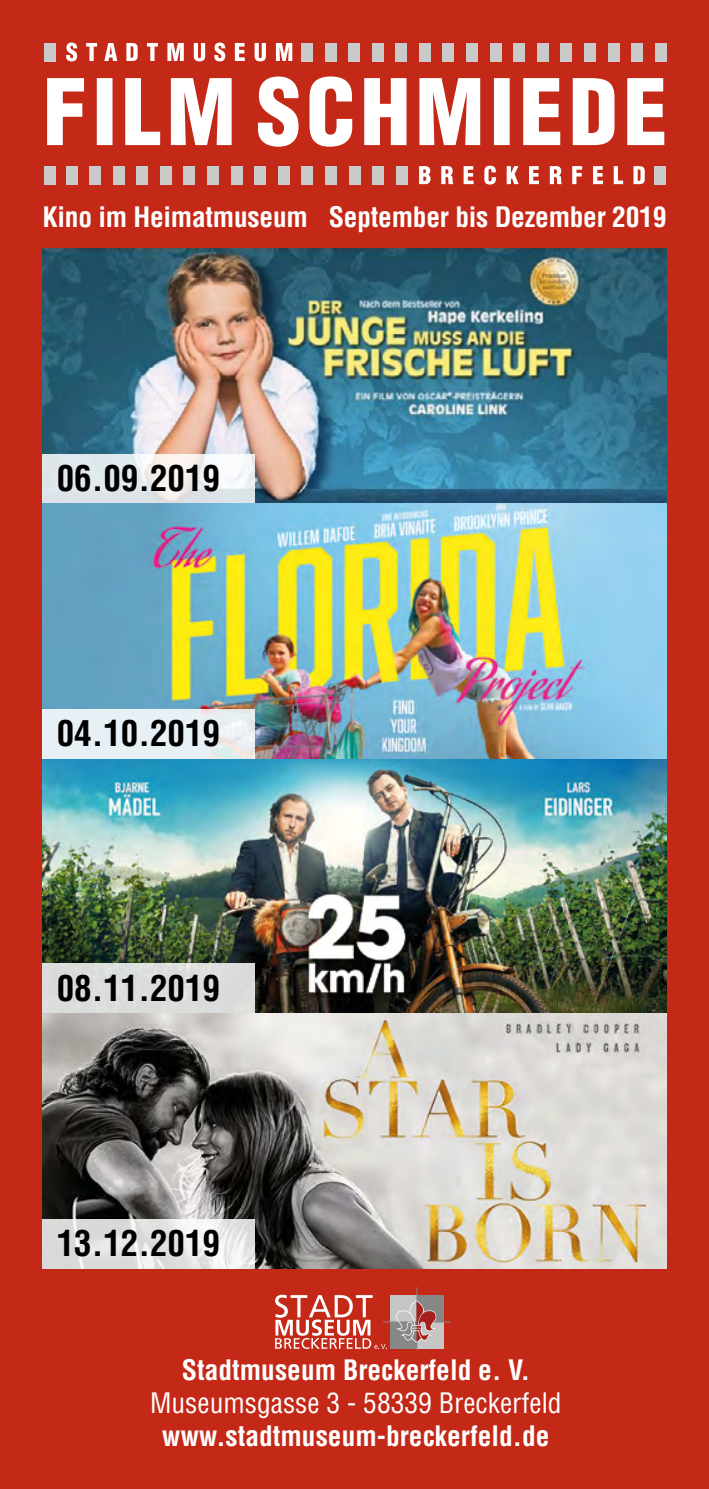
<style>
.page{position:relative;width:709px;height:1489px;background:#fff}
.page>*{position:absolute;margin:0;border:0;box-sizing:border-box;transform-origin:0 0}
.t1{font:700 condensed 35px "Helvetica LT Std";color:#000}
.t2{font:700 condensed 27.5px "Helvetica LT Std";letter-spacing:-.01em;color:#fff}
.t3{font:condensed 27.5px/33px "Helvetica LT Std";color:#fff;text-align:center}
.s1{font-weight:700}
</style>
<div class="page">
<div style="left:0;top:0;width:709px;height:1488px;background:#c42918"></div>
<svg style="left:275px;top:1294px;width:112px;height:54px"></svg>
<div style="left:390px;top:1294px;width:27px;height:27px;background:#c6c6c6"></div>
<div style="left:417px;top:1321px;width:26px;height:27px;background:#c6c6c6"></div>
<div style="left:417px;top:1294px;width:26px;height:27px;background:#878787"></div>
<div style="left:390px;top:1321px;width:27px;height:27px;background:#878787"></div>
<hr style="left:383px;top:1321px;width:68px;height:1px;background:#878787">
<hr style="left:416px;top:1287px;width:1px;height:62px;background:#878787">
<svg style="left:395px;top:1300px;width:42px;height:42px"></svg>
<svg style="left:47px;top:76px;width:617px;height:71px;fill:#fdf9f8"></svg>
<svg style="left:419px;top:166px;width:225px;height:18px"></svg>
<div style="left:44px;top:166px;width:11px;height:18px;background:#cacaca"></div>
<div style="left:66px;top:166px;width:11px;height:18px;background:#cacaca"></div>
<div style="left:89px;top:166px;width:12px;height:18px;background:#cacaca"></div>
<div style="left:113px;top:166px;width:11px;height:18px;background:#cacaca"></div>
<div style="left:136px;top:166px;width:12px;height:18px;background:#cacaca"></div>
<div style="left:160px;top:166px;width:12px;height:18px;background:#cacaca"></div>
<div style="left:184px;top:166px;width:11px;height:18px;background:#cacaca"></div>
<div style="left:207px;top:166px;width:12px;height:18px;background:#cacaca"></div>
<div style="left:231px;top:166px;width:11px;height:18px;background:#cacaca"></div>
<div style="left:254px;top:166px;width:12px;height:18px;background:#cacaca"></div>
<div style="left:278px;top:166px;width:11px;height:18px;background:#cacaca"></div>
<div style="left:301px;top:166px;width:12px;height:18px;background:#cacaca"></div>
<div style="left:325px;top:166px;width:12px;height:18px;background:#cacaca"></div>
<div style="left:349px;top:166px;width:11px;height:18px;background:#cacaca"></div>
<div style="left:372px;top:166px;width:12px;height:18px;background:#cacaca"></div>
<div style="left:396px;top:166px;width:11px;height:18px;background:#cacaca"></div>
<div style="left:654px;top:166px;width:12px;height:18px;background:#cacaca"></div>
<svg style="left:66px;top:43px;width:226px;height:18px"></svg>
<div style="left:44px;top:43px;width:11px;height:18px;background:#cacaca"></div>
<div style="left:301px;top:43px;width:12px;height:18px;background:#cacaca"></div>
<div style="left:325px;top:43px;width:11px;height:18px;background:#cacaca"></div>
<div style="left:348px;top:43px;width:12px;height:18px;background:#cacaca"></div>
<div style="left:372px;top:43px;width:11px;height:18px;background:#cacaca"></div>
<div style="left:395px;top:43px;width:12px;height:18px;background:#cacaca"></div>
<div style="left:419px;top:43px;width:11px;height:18px;background:#cacaca"></div>
<div style="left:442px;top:43px;width:12px;height:18px;background:#cacaca"></div>
<div style="left:466px;top:43px;width:12px;height:18px;background:#cacaca"></div>
<div style="left:490px;top:43px;width:11px;height:18px;background:#cacaca"></div>
<div style="left:513px;top:43px;width:12px;height:18px;background:#cacaca"></div>
<div style="left:537px;top:43px;width:11px;height:18px;background:#cacaca"></div>
<div style="left:560px;top:43px;width:12px;height:18px;background:#cacaca"></div>
<div style="left:584px;top:43px;width:11px;height:18px;background:#cacaca"></div>
<div style="left:607px;top:43px;width:12px;height:18px;background:#cacaca"></div>
<div style="left:631px;top:43px;width:12px;height:18px;background:#cacaca"></div>
<div style="left:655px;top:43px;width:11px;height:18px;background:#cacaca"></div>
<img style="left:43px;top:248px;width:623px;height:1020px">
<svg style="left:43px;top:454px;width:212px;height:49px;background:#e7ebee"></svg>
<div style="left:43px;top:963px;width:212px;height:50px;background:#dbdcdb"></div>
<div style="left:43px;top:709px;width:212px;height:49px;background:#e7f0f5"></div>
<svg style="left:43px;top:1218px;width:212px;height:50px;background:#e1e1e0"></svg>
<p class="t2" style="left:43px;top:200px;width:625px">Kino im Heimatmuseum September bis Dezember 2019</p>
<p class="t1" style="left:57px;top:456px;width:165px">06.09.2019</p>
<p class="t1" style="left:57px;top:711px;width:165px">04.10.2019</p>
<p class="t1" style="left:57px;top:966px;width:165px">08.11.2019</p>
<p class="t1" style="left:57px;top:1221px;width:165px">13.12.2019</p>
<p class="t2" style="left:182px;top:1352px;width:350px">Stadtmuseum Breckerfeld e. V.</p>
<p class="t3" style="left:150px;top:1386px;width:413px">Museumsgasse 3 - 58339 Breckerfeld <span class="s1">www.stadtmuseum-breckerfeld.de</span></p>
</div>
